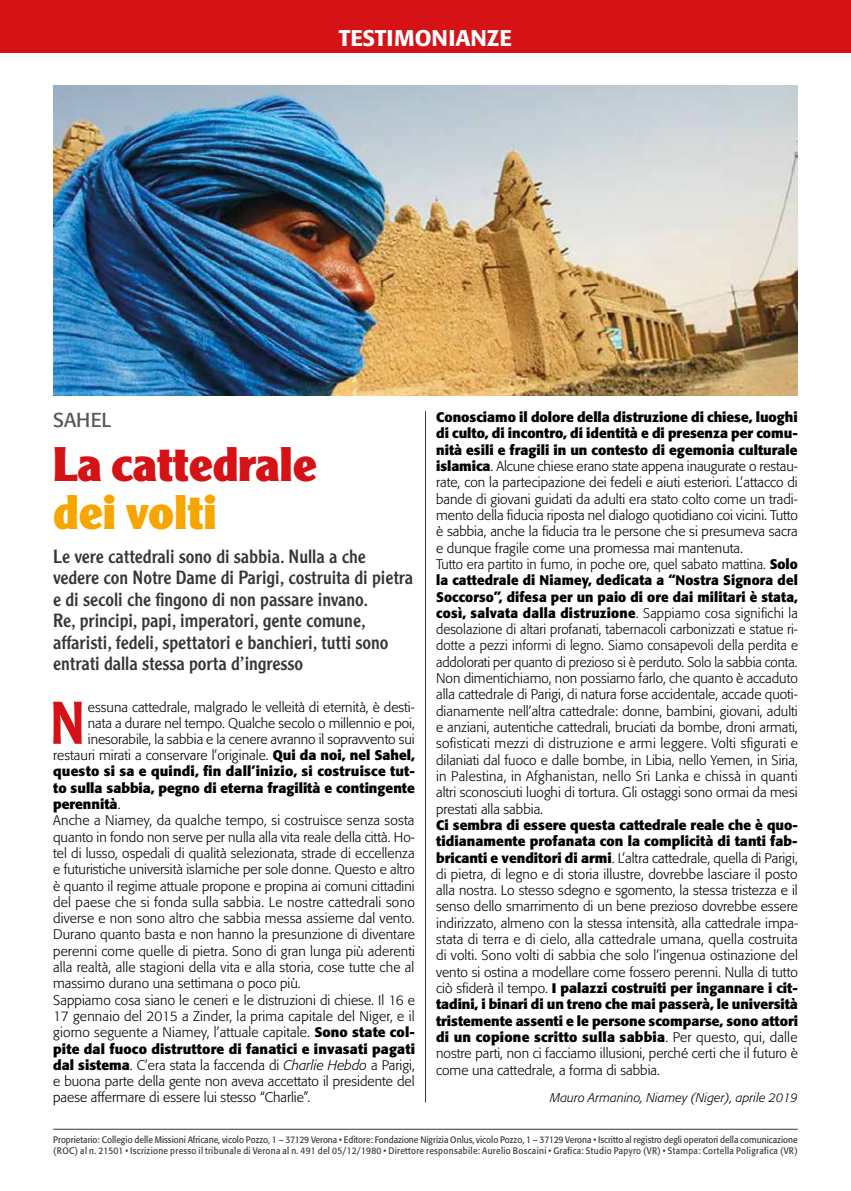
<style>
.page{position:relative;width:851px;height:1191px;background:#fff}
.page>*{position:absolute;margin:0;border:0;box-sizing:border-box;transform-origin:0 0}
.t1{font:500 58.88px "Clearface Gothic LH";color:#d51317}
.t2{font:900 47.5px "Clearface Gothic LH";letter-spacing:.005em;color:#d51317}
.t3{font:900 47.5px "Clearface Gothic LH";letter-spacing:.005em;color:#f7a600}
.t4{font:500 22.5px "Formata";color:#fff}
.t5{font:20px "Formata";color:#575756}
.t6{font:18.75px/21.4px "Clearface Gothic LH";color:#373636}
.t7{font:300 13.75px/16.2px "Formata";color:#000}
.t8{font:700 13.75px "Formata";letter-spacing:.01em;color:#000}
.t9{font:300 13.75px "Formata";letter-spacing:.02em;color:#000}
.t10{font:italic 300 12.5px "Formata";letter-spacing:.01em;color:#000}
.t11{font:9.38px/11.2px "Formata";color:#373636;scale:.91 1}
.s1{font-weight:700}
.s2{font-weight:300}
.s3{font-style:italic}
</style>
<div class="page">
<div style="left:0;top:0;width:850px;height:53px;background:#d51317"></div>
<hr style="left:53px;top:1129px;width:744px;height:1px;background:#373636">
<img style="left:53px;top:85px;width:744px;height:310px">
<hr style="left:425px;top:411px;width:1px;height:691px;background:#373636">
<h3 class="t4" style="left:338px;top:24px;width:175px">TESTIMONIANZE</h3>
<h3 class="t5" style="left:53px;top:408px;width:59px">SAHEL</h3>
<h2 class="t2" style="left:53px;top:435px;width:265px">La cattedrale</h2>
<h2 class="t3" style="left:53px;top:482px;width:165px">dei volti</h2>
<p class="t6" style="left:53px;top:545px;width:361px">Le vere cattedrali sono di sabbia. Nulla a che vedere con Notre Dame di Parigi, costruita di pietra e di secoli che fingono di non passare invano.<br>Re, principi, papi, imperatori, gente comune, affaristi, fedeli, spettatori e banchieri, tutti sono entrati dalla stessa porta d’ingresso</p>
<h1 class="t1" style="left:50px;top:686px;width:36px">N</h1>
<p class="t7" style="left:88px;top:698px;width:328px">essuna cattedrale, malgrado le velleità di eternità, è desti-</p>
<p class="t7" style="left:88px;top:715px;width:328px">nata a durare nel tempo. Qualche secolo o millennio e poi,</p>
<p class="t7" style="left:88px;top:731px;width:328px">inesorabile, la sabbia e la cenere avranno il sopravvento sui</p>
<p class="t7" style="left:53px;top:747px;width:363px">restauri mirati a conservare l’originale. <span class="s1">Qui da noi, nel Sahel,</span></p>
<p class="t8" style="left:53px;top:763px;width:363px">questo si sa e quindi, fin dall’inizio, si costruisce tut-</p>
<p class="t8" style="left:53px;top:779px;width:363px">to sulla sabbia, pegno di eterna fragilità e contingente</p>
<p class="t8" style="left:53px;top:795px;width:69px">perennità<span class="s2">.</span></p>
<p class="t7" style="left:53px;top:812px;width:363px">Anche a Niamey, da qualche tempo, si costruisce senza sosta</p>
<p class="t7" style="left:53px;top:828px;width:363px">quanto in fondo non serve per nulla alla vita reale della città. Ho-</p>
<p class="t7" style="left:53px;top:845px;width:363px">tel di lusso, ospedali di qualità selezionata, strade di eccellenza</p>
<p class="t7" style="left:53px;top:861px;width:363px">e futuristiche università islamiche per sole donne. Questo e altro</p>
<p class="t7" style="left:53px;top:877px;width:363px">è quanto il regime attuale propone e propina ai comuni cittadini</p>
<p class="t9" style="left:53px;top:894px;width:363px">del paese che si fonda sulla sabbia. Le nostre cattedrali sono</p>
<p class="t7" style="left:53px;top:910px;width:363px">diverse e non sono altro che sabbia messa assieme dal vento.</p>
<p class="t7" style="left:53px;top:926px;width:363px">Durano quanto basta e non hanno la presunzione di diventare</p>
<p class="t7" style="left:53px;top:943px;width:363px">perenni come quelle di pietra. Sono di gran lunga più aderenti</p>
<p class="t7" style="left:53px;top:959px;width:363px">alla realtà, alle stagioni della vita e alla storia, cose tutte che al</p>
<p class="t7" style="left:53px;top:975px;width:249px">massimo durano una settimana o poco più.</p>
<p class="t7" style="left:53px;top:991px;width:363px">Sappiamo cosa siano le ceneri e le distruzioni di chiese. Il 16 e</p>
<p class="t7" style="left:53px;top:1008px;width:363px">17 gennaio del 2015 a Zinder, la prima capitale del Niger, e il</p>
<p class="t7" style="left:53px;top:1024px;width:363px">giorno seguente a Niamey, l’attuale capitale. <span class="s1">Sono state col-</span></p>
<p class="t8" style="left:53px;top:1040px;width:363px">pite dal fuoco distruttore di fanatici e invasati pagati</p>
<p class="t7" style="left:53px;top:1057px;width:363px"><span class="s1">dal sistema</span>. C’era stata la faccenda di <span class="s3">Charlie Hebdo</span> a Parigi,</p>
<p class="t7" style="left:53px;top:1073px;width:363px">e buona parte della gente non aveva accettato il presidente del</p>
<p class="t7" style="left:53px;top:1089px;width:258px">paese affermare di essere lui stesso “Charlie”.</p>
<p class="t7" style="left:436px;top:409px;width:363px"><span class="s1">Conosciamo il dolore della distruzione di chiese, luoghi di culto, di incontro, di identità e di presenza per comu&shy;nità esili e fragili in un contesto di egemonia culturale islamica</span>. Alcune chiese erano state appena inaugurate o restau&shy;rate, con la partecipazione dei fedeli e aiuti esteriori. L’attacco di bande di giovani guidati da adulti era stato colto come un tradi&shy;mento della fiducia riposta nel dialogo quotidiano coi vicini. Tutto è sabbia, anche la fiducia tra le persone che si presumeva sacra e dunque fragile come una promessa mai mantenuta.<br>Tutto era partito in fumo, in poche ore, quel sabato mattina. <span class="s1">Solo la cattedrale di Niamey, dedicata a “Nostra Signora del Soccorso”, difesa per un paio di ore dai militari è stata, così, salvata dalla distruzione</span>. Sappiamo cosa significhi la desolazione di altari profanati, tabernacoli carbonizzati e statue ri&shy;dotte a pezzi informi di legno. Siamo consapevoli della perdita e addolorati per quanto di prezioso si è perduto. Solo la sabbia conta.<br>Non dimentichiamo, non possiamo farlo, che quanto è accaduto alla cattedrale di Parigi, di natura forse accidentale, accade quoti&shy;dianamente nell’altra cattedrale: donne, bambini, giovani, adulti e anziani, autentiche cattedrali, bruciati da bombe, droni armati, sofisticati mezzi di distruzione e armi leggere. Volti sfigurati e dilaniati dal fuoco e dalle bombe, in Libia, nello Yemen, in Siria, in Palestina, in Afghanistan, nello Sri Lanka e chissà in quanti altri sconosciuti luoghi di tortura. Gli ostaggi sono ormai da mesi prestati alla sabbia.</p>
<p class="t7" style="left:436px;top:817px;width:363px;text-align:justify"><span class="s1">Ci sembra di essere questa cattedrale reale che è quo&shy;tidianamente profanata con la complicità di tanti fab&shy;bricanti e venditori di armi</span>. L’altra cattedrale, quella di Parigi, di pietra, di legno e di storia illustre, dovrebbe lasciare il posto alla nostra. Lo stesso sdegno e sgomento, la stessa tristezza e il senso dello smarrimento di un bene prezioso dovrebbe essere indirizzato, almeno con la stessa intensità, alla cattedrale impa&shy;stata di terra e di cielo, alla cattedrale umana, quella costruita di volti. Sono volti di sabbia che solo l’ingenua ostinazione del vento si ostina a modellare come fossero perenni. Nulla di tutto ciò sfiderà il tempo. <span class="s1">I palazzi costruiti per ingannare i cit&shy;tadini, i binari di un treno che mai passerà, le università tristemente assenti e le persone scomparse, sono attori di un copione scritto sulla sabbia</span>. Per questo, qui, dalle nostre parti, non ci facciamo illusioni, perché certi che il futuro è come una cattedrale, a forma di sabbia.</p>
<p class="t10" style="left:550px;top:1090px;width:249px">Mauro Armanino, Niamey (Niger), aprile 2019</p>
<p class="t11" style="left:53px;top:1134px;width:819px">Proprietario: Collegio delle Missioni Africane, vicolo Pozzo, 1 – 37129 Verona • Editore: Fondazione Nigrizia Onlus, vicolo Pozzo, 1 – 37129 Verona • Iscritto al registro degli operatori della comunicazione (ROC) al n. 21501 • Iscrizione presso il tribunale di Verona al n. 491 del 05/12/1980 • Direttore responsabile: Aurelio Boscaini • Grafica: Studio Papyro (VR) • Stampa: Cortella Poligrafica (VR)</p>
</div>
